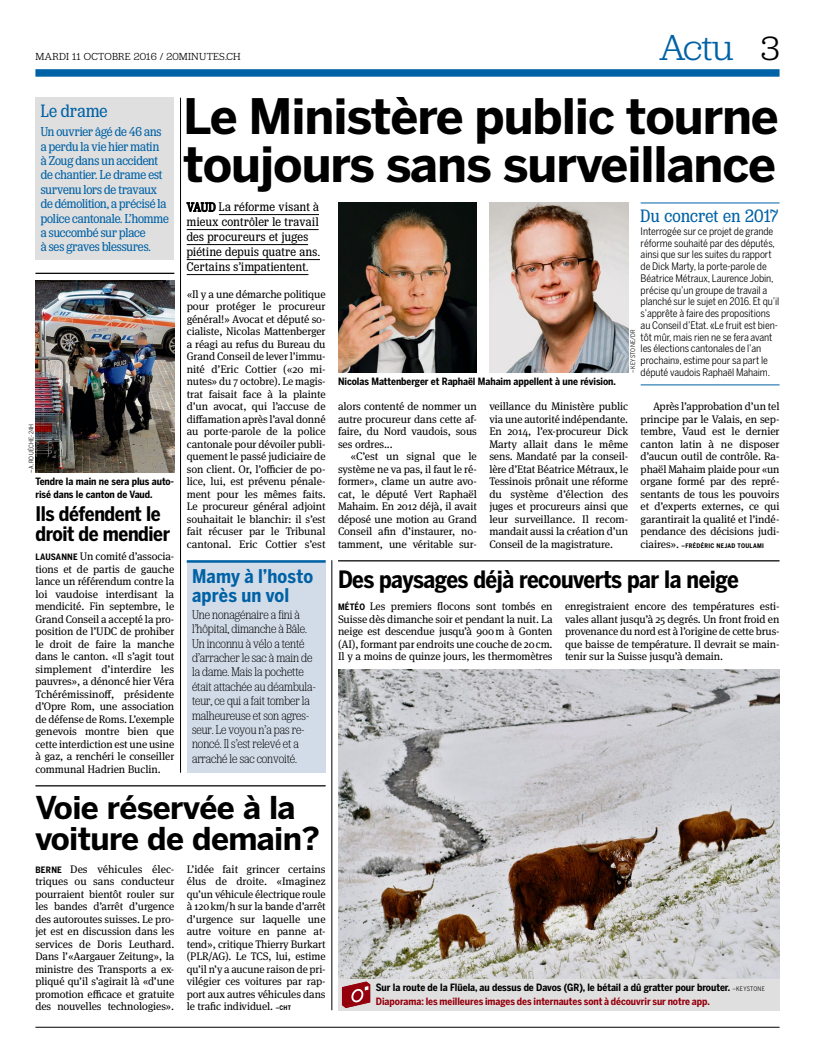
<style>
.page{position:relative;width:815px;height:1063px;background:#fff}
.page>*{position:absolute;margin:0;border:0;box-sizing:border-box;transform-origin:0 0}
._12_titre_38_neu_x04{font:700 48.5px/48.5px "Benton Sans";letter-spacing:-.025em;color:#000}
.folio_droite{font:300 37.5px "Jubilat";color:#0062a6}
._12_titre_as_25_neu{font:700 31.25px/31.2px "Benton Sans";letter-spacing:-.02em;color:#000}
._12_titre_breve_19_x{font:700 23.75px "Benton Sans Cond";letter-spacing:-.02em;color:#000}
._12_titre_breve_16_x{font:700 20px/20px "Benton Sans Cond";letter-spacing:-.02em;color:#000}
._01_breve_fond_titre{font:700 18.75px/18.8px "Benton Sans Cond";letter-spacing:.01em;color:#0062a6}
._01_box_titre_15_lig{font:18.75px "Jubilat Cond";letter-spacing:.01em;color:#0062a6}
.mininews_titre_neu_x{font:18.75px "Jubilat Cond";letter-spacing:.015em;color:#0062a6}
.mininews_texte_neu_x{font:13.5px/14.4px "Jubilat Cond";letter-spacing:-.005em;color:#0062a6}
._01_breve_fond_texte{font:300 13.12px/14.4px "Jubilat Cond";letter-spacing:-.005em;color:#000}
._12_intro_pour_37_ne{font:13.12px/15px "Jubilat Cond";letter-spacing:.03em;color:#000}
._12_texte_de_base_ne{font:11px/12.5px "Meta Serif OT";letter-spacing:-.01em;color:#000;text-align:justify}
._12_texte_de_base_3{font:11px/12.5px "Meta Serif OT";letter-spacing:-.01em;color:#000;text-align:justify}
.folio_date_gauche{font:300 10.62px "Jubilat";letter-spacing:.02em;color:#000}
._02_box_texte_neu_x2{font:10.25px/11.8px "Benton Sans Cond";letter-spacing:-.01em;color:#000}
._12_legende_neu_x11{font:700 10px/12.5px "Benton Sans Cond";letter-spacing:-.005em;color:#000}
._12_renvoi_web_resea{font:700 10px "Benton Sans Cond";letter-spacing:-.005em;color:#95000d}
._12_texte_de_base_3-2{font:700 6.25px "Benton Sans Cond";letter-spacing:.05em;color:#000}
._12_legende_neu_x11-2{font:6.25px "Benton Sans Cond";letter-spacing:.05em;color:#000}
.s1{font-size:35px;color:#000}
.s2{font-family:"Meta Serif OT";font-weight:400;font-size:11px}
.s3{font-family:"Benton Sans Cond";font-weight:700;font-size:8.75px}
.s4{font-family:"Benton Sans Cond";font-weight:700;font-size:6.25px}
.s5{font-weight:400;font-size:6.25px}
</style>
<div class="page">
<hr style="left:35px;top:1027px;width:745px;height:1px;background:#000">
<div style="left:35px;top:69px;width:745px;height:8px;background:#0062a6"></div>
<hr style="left:219px;top:214px;width:100px;height:1px;background:#000">
<hr style="left:187px;top:229px;width:132px;height:1px;background:#000">
<hr style="left:187px;top:244px;width:121px;height:1px;background:#000">
<hr style="left:187px;top:259px;width:133px;height:1px;background:#000">
<hr style="left:187px;top:274px;width:121px;height:1px;background:#000">
<svg style="left:187px;top:202px;width:28px;height:10px"></svg>
<img style="left:338px;top:203px;width:139px;height:170px">
<img style="left:489px;top:203px;width:139px;height:170px">
<hr style="left:641px;top:203px;width:139px;height:1px;background:#0062a6">
<hr style="left:641px;top:385px;width:139px;height:1px;background:#0062a6">
<div style="left:187px;top:560px;width:139px;height:213px;background:#d2dce8"></div>
<hr style="left:187px;top:560px;width:139px;height:3px;background:#0062a6">
<hr style="left:338px;top:560px;width:442px;height:1px;background:#000">
<img style="left:338px;top:669px;width:442px;height:310px">
<hr style="left:35px;top:785px;width:291px;height:1px;background:#000">
<div style="left:35px;top:98px;width:139px;height:162px;background:#e0dfdf"></div>
<hr style="left:332px;top:560px;width:1px;height:450px;background:#000">
<hr style="left:180px;top:98px;width:1px;height:675px;background:#000">
<div style="left:338px;top:979px;width:442px;height:31px;background:#e0dfdf"></div>
<svg style="left:342px;top:981px;width:28px;height:27px"></svg>
<img style="left:35px;top:281px;width:139px;height:192px">
<hr style="left:35px;top:273px;width:139px;height:1px;background:#000">
<p class="folio_droite" style="left:659px;top:29px;width:122px">Actu <span class="s1">3</span></p>
<p class="_12_titre_38_neu_x04" style="left:183px;top:91px;width:597px">Le Ministère public tourne toujours sans surveillance</p>
<p class="_12_intro_pour_37_ne" style="left:187px;top:199px;width:135px">VAUD La réforme visant à mieux contrôler le travail des procureurs et juges piétine depuis quatre ans.<br>Certains s’impatientent.</p>
<p class="_12_texte_de_base_ne" style="left:187px;top:288px;width:140px">«Il y a une démarche politique pour protéger le procureur général!» Avocat et député so&shy;cialiste, Nicolas Mattenberger a réagi au refus du Bureau du Grand Conseil de lever l’immu&shy;nité d’Eric Cottier («20 mi&shy;nutes» du 7 octobre). Le magis&shy;trat faisait face à la plainte d’un avocat, qui l’accuse de diffamation après l’aval donné au porte-parole de la police cantonale pour dévoiler publi&shy;quement le passé judiciaire de son client. Or, l’officier de po&shy;lice, lui, est prévenu pénale&shy;ment pour les mêmes faits.<br>Le procureur général adjoint souhaitait le blanchir: il s’est fait récuser par le Tribunal cantonal. Eric Cottier s’est</p>
<p class="folio_date_gauche" style="left:35px;top:51px;width:207px">MARDI 11 OCTOBRE 2016 / 20MINUTES.CH</p>
<p class="mininews_titre_neu_x" style="left:41px;top:101px;width:68px">Le drame</p>
<p class="mininews_texte_neu_x" style="left:41px;top:124px;width:130px">Un ouvrier âgé de 46 ans a perdu la vie hier matin<br>à Zoug dans un accident de chantier. Le drame est survenu lors de travaux de démolition, a précisé la police cantonale. L’homme a succombé sur place<br>à ses graves blessures.</p>
<p class="_01_box_titre_15_lig" style="left:641px;top:206px;width:139px">Du concret en 2017</p>
<p class="_02_box_texte_neu_x2" style="left:641px;top:225px;width:140px">Interrogée sur ce projet de grande réforme souhaité par des députés, ainsi que sur les suites du rapport de Dick Marty, la porte-parole de Béatrice Métraux, Laurence Jobin, précise qu’un groupe de travail a planché sur le sujet en 2016. Et qu’il s’apprête à faire des propositions au Conseil d’Etat. «Le fruit est bien&shy;tôt mûr, mais rien ne se fera avant les élections cantonales de l’an prochain», estime pour sa part le député vaudois Raphaël Mahaim.</p>
<p class="_12_legende_neu_x11-2" style="left:629px;top:373px;width:45px;rotate:-90deg">–KEYSTONE/DR</p>
<p class="_12_legende_neu_x11" style="left:338px;top:375px;width:279px">Nicolas Mattenberger et Raphaël Mahaim appellent à une révision.</p>
<p class="_12_texte_de_base_3" style="left:489px;top:400px;width:140px">veillance du Ministère public via une autorité indépendante.<br>En 2014, l’ex-procureur Dick Marty allait dans le même sens. Mandaté par la conseil&shy;lère d’Etat Béatrice Métraux, le Tessinois prônait une réforme du système d’élection des juges et procureurs ainsi que leur surveillance. Il recom&shy;mandait aussi la création d’un Conseil de la magistrature.</p>
<p class="_12_texte_de_base_3" style="left:641px;top:400px;width:140px;text-indent:12px">Après l’approbation d’un tel principe par le Valais, en sep&shy;tembre, Vaud est le dernier canton latin à ne disposer d’aucun outil de contrôle. Ra&shy;phaël Mahaim plaide pour «un organe formé par des repré&shy;sentants de tous les pouvoirs et d’experts externes, ce qui garantirait la qualité et l’indé&shy;pendance des décisions judi-</p>
<p class="_12_texte_de_base_ne" style="left:338px;top:400px;width:140px">alors contenté de nommer un autre procureur dans cette af&shy;faire, du Nord vaudois, sous ses ordres...</p>
<p class="_12_texte_de_base_3" style="left:338px;top:450px;width:140px;text-indent:12px">«C’est un signal que le système ne va pas, il faut le ré&shy;former», clame un autre avo&shy;cat, le député Vert Raphaël Mahaim. En 2012 déjà, il avait déposé une motion au Grand Conseil afin d’instaurer, no&shy;tamment, une véritable sur-</p>
<p class="_12_legende_neu_x11-2" style="left:28px;top:473px;width:51px;rotate:-90deg">–A.ROUÈCHE-24H</p>
<p class="_12_legende_neu_x11" style="left:35px;top:475px;width:140px">Tendre la main ne sera plus auto&shy;risé dans le canton de Vaud.</p>
<p class="_12_titre_breve_16_x" style="left:35px;top:503px;width:136px">Ils défendent le droit de mendier</p>
<p class="_12_texte_de_base_3-2" style="left:641px;top:542px;width:125px"><span class="s2">ciaires».</span> –FRÉDÉRIC NEJAD TOULAMI</p>
<p class="_12_texte_de_base_ne" style="left:35px;top:550px;width:140px"><span class="s3">LAUSANNE</span> Un comité d’associa&shy;tions et de partis de gauche lance un référendum contre la loi vaudoise interdisant la mendicité. Fin septembre, le Grand Conseil a accepté la pro&shy;position de l’UDC de prohiber le droit de faire la manche dans le canton. «Il s’agit tout simplement d’interdire les pauvres», a dénoncé hier Véra Tchérémissinoff, présidente d’Opre Rom, une association de défense de Roms. L’exemple genevois montre bien que cette interdiction est une usine à gaz, a renchéri le conseiller communal Hadrien Buclin.</p>
<p class="_01_breve_fond_titre" style="left:192px;top:567px;width:123px">Mamy à l’hosto après un vol</p>
<p class="_01_breve_fond_texte" style="left:192px;top:607px;width:125px">Une nonagénaire a fini à l’hôpital, dimanche à Bâle.<br>Un inconnu à vélo a tenté d’arracher le sac à main de la dame. Mais la pochette était attachée au déambula&shy;teur, ce qui a fait tomber la malheureuse et son agres&shy;seur. Le voyou n’a pas re&shy;noncé. Il s’est relevé et a arraché le sac convoité.</p>
<p class="_12_texte_de_base_ne" style="left:338px;top:600px;width:216px"><span class="s3">MÉTÉO</span> Les premiers flocons sont tombés en Suisse dès dimanche soir et pendant la nuit. La neige est descendue jusqu’à 900m à Gonten (AI), formant par endroits une couche de 20cm.<br>Il y a moins de quinze jours, les thermomètres</p>
<p class="_12_texte_de_base_ne" style="left:565px;top:600px;width:216px">enregistraient encore des températures esti&shy;vales allant jusqu’à 25 degrés. Un front froid en provenance du nord est à l’origine de cette brus&shy;que baisse de température. Il devrait se main&shy;tenir sur la Suisse jusqu’à demain.</p>
<p class="_12_titre_breve_19_x" style="left:338px;top:565px;width:402px">Des paysages déjà recouverts par la neige</p>
<p class="_12_titre_as_25_neu" style="left:35px;top:792px;width:286px">Voie réservée à la voiture de demain?</p>
<p class="_12_texte_de_base_ne" style="left:35px;top:863px;width:140px"><span class="s3">BERNE</span> Des véhicules élec&shy;triques ou sans conducteur pourraient bientôt rouler sur les bandes d’arrêt d’urgence des autoroutes suisses. Le pro&shy;jet est en discussion dans les services de Doris Leuthard.<br>Dans l’«Aargauer Zeitung», la ministre des Transports a ex&shy;pliqué qu’il s’agirait là «d’une promotion efficace et gratuite des nouvelles technologies».</p>
<p class="_12_texte_de_base_ne" style="left:187px;top:863px;width:140px">L’idée fait grincer certains élus de droite. «Imaginez qu’un véhicule électrique roule à 120km/h sur la bande d’arrêt d’urgence sur laquelle une autre voiture en panne at&shy;tend», critique Thierry Burkart (PLR/AG). Le TCS, lui, estime qu’il n’y a aucune raison de pri&shy;vilégier ces voitures par rap&shy;port aux autres véhicules dans le trafic individuel. <span class="s4">–CHT</span></p>
<p class="_12_legende_neu_x11" style="left:376px;top:982px;width:391px">Sur la route de la Flüela, au dessus de Davos (GR), le bétail a dû gratter pour brouter. <span class="s5">–KEYSTONE</span></p>
<p class="_12_renvoi_web_resea" style="left:376px;top:995px;width:336px">Diaporama: les meilleures images des internautes sont à découvrir sur notre app.</p>
</div>
